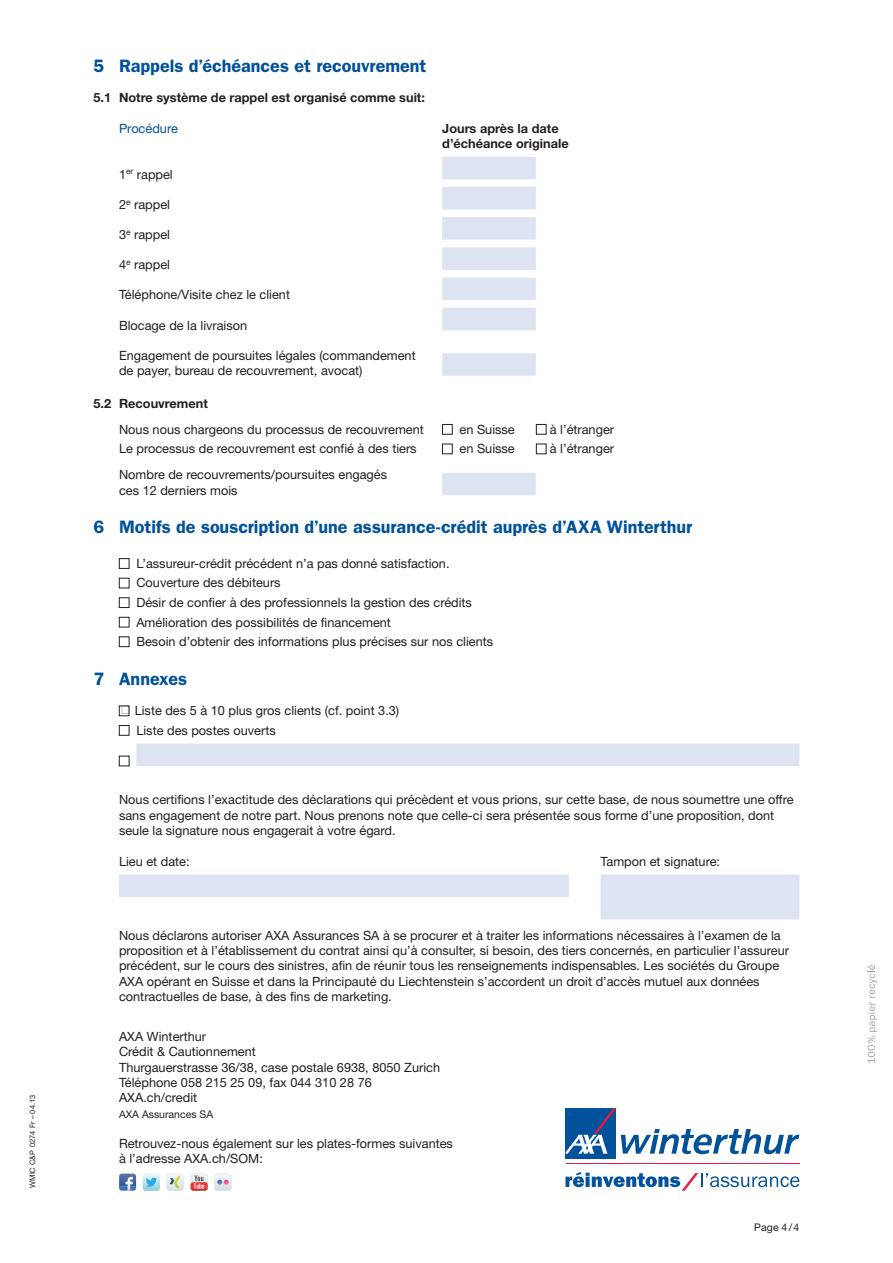
<style>
.page{position:relative;width:893px;height:1263px;background:#fff}
.page>*{position:absolute;margin:0;border:0;box-sizing:border-box;transform-origin:0 0}
.t1{font:600 18px "ITC Franklin Gothic Std";color:#01519b}
.t2{font:12.75px/15.3px "Helvetica Neue LT Std";color:#231f20}
.t3{font:700 12.75px/15.3px "Helvetica Neue LT Std";color:#231f20}
.t4{font:12.75px "Helvetica Neue LT Std";color:#01519b}
.t5{font:10.5px "Helvetica Neue LT Std";color:#231f20}
.t6{font:7.5px "Helvetica Neue LT Std";color:#231f20}
</style>
<div class="page">
<div style="left:442px;top:157px;width:94px;height:22px;background:#dee3f1"></div>
<div style="left:442px;top:187px;width:94px;height:22px;background:#dee3f1"></div>
<div style="left:442px;top:217px;width:94px;height:23px;background:#dee3f1"></div>
<div style="left:442px;top:247px;width:94px;height:23px;background:#dee3f1"></div>
<div style="left:442px;top:278px;width:94px;height:22px;background:#dee3f1"></div>
<div style="left:442px;top:308px;width:94px;height:22px;background:#dee3f1"></div>
<div style="left:442px;top:353px;width:94px;height:23px;background:#dee3f1"></div>
<div style="left:442px;top:424px;width:10px;height:10px;border:1px solid #231f20"></div>
<div style="left:536px;top:424px;width:10px;height:10px;border:1px solid #231f20"></div>
<div style="left:442px;top:444px;width:10px;height:10px;border:1px solid #231f20"></div>
<div style="left:536px;top:444px;width:10px;height:10px;border:1px solid #231f20"></div>
<div style="left:442px;top:473px;width:94px;height:22px;background:#dee3f1"></div>
<div style="left:119px;top:558px;width:10px;height:11px;border:1px solid #231f20"></div>
<div style="left:119px;top:578px;width:10px;height:10px;border:1px solid #231f20"></div>
<div style="left:119px;top:597px;width:10px;height:11px;border:1px solid #231f20"></div>
<div style="left:119px;top:617px;width:10px;height:10px;border:1px solid #231f20"></div>
<div style="left:119px;top:637px;width:10px;height:10px;border:1px solid #231f20"></div>
<div style="left:119px;top:706px;width:10px;height:10px;border:1px solid #231f20"></div>
<div style="left:119px;top:725px;width:10px;height:10px;border:1px solid #231f20"></div>
<div style="left:119px;top:756px;width:10px;height:10px;border:1px solid #231f20"></div>
<div style="left:136px;top:744px;width:663px;height:22px;background:#dee3f1"></div>
<div style="left:119px;top:874px;width:450px;height:23px;background:#dee3f1"></div>
<div style="left:601px;top:874px;width:198px;height:45px;background:#dee3f1"></div>
<div style="left:566px;top:1108px;width:50px;height:51px;background:#01519b"></div>
<hr style="left:566px;top:1163px;width:233px;height:1px;background:#ed1845">
<svg style="left:566px;top:1108px;width:233px;height:46px"></svg>
<svg style="left:565px;top:1172px;width:234px;height:19px"></svg>
<svg style="left:867px;top:965px;width:10px;height:98px"></svg>
<svg style="left:119px;top:1174px;width:17px;height:17px"></svg>
<svg style="left:214px;top:1174px;width:18px;height:17px"></svg>
<svg style="left:143px;top:1174px;width:17px;height:17px"></svg>
<svg style="left:167px;top:1174px;width:17px;height:17px"></svg>
<svg style="left:191px;top:1173px;width:17px;height:18px"></svg>
<p class="t6" style="left:28px;top:1188px;width:95px;rotate:-90deg">WMIC C&amp;P 0274 Fr – 04.13</p>
<h1 class="t1" style="left:94px;top:55px;width:334px">5 Rappels d’échéances et recouvrement</h1>
<p class="t3" style="left:94px;top:90px;width:333px">5.1 Notre système de rappel est organisé comme suit:</p>
<p class="t4" style="left:119px;top:121px;width:60px">Procédure</p>
<p class="t3" style="left:442px;top:121px;width:128px">Jours après la date d’échéance originale</p>
<p class="t2" style="left:119px;top:166px;width:55px">1<sup>er</sup> rappel</p>
<p class="t2" style="left:119px;top:196px;width:52px">2<sup>e</sup> rappel</p>
<p class="t2" style="left:119px;top:227px;width:52px">3<sup>e</sup> rappel</p>
<p class="t2" style="left:119px;top:257px;width:52px">4<sup>e</sup> rappel</p>
<p class="t2" style="left:119px;top:287px;width:172px">Téléphone/Visite chez le client</p>
<p class="t2" style="left:119px;top:317px;width:130px">Blocage de la livraison</p>
<p class="t2" style="left:119px;top:347px;width:298px">Engagement de poursuites légales (commandement de payer, bureau de recouvrement, avocat)</p>
<p class="t3" style="left:94px;top:395px;width:116px">5.2 Recouvrement</p>
<p class="t2" style="left:119px;top:421px;width:306px">Nous nous chargeons du processus de recouvrement</p>
<p class="t2" style="left:460px;top:421px;width:57px">en Suisse</p>
<p class="t2" style="left:550px;top:421px;width:66px">à l’étranger</p>
<p class="t2" style="left:119px;top:441px;width:299px">Le processus de recouvrement est confié à des tiers</p>
<p class="t2" style="left:460px;top:441px;width:57px">en Suisse</p>
<p class="t2" style="left:550px;top:441px;width:66px">à l’étranger</p>
<p class="t2" style="left:119px;top:467px;width:270px">Nombre de recouvrements/poursuites engagés ces 12 derniers mois</p>
<h1 class="t1" style="left:94px;top:516px;width:600px">6 Motifs de souscription d’une assurance-crédit auprès d’AXA Winterthur</h1>
<p class="t2" style="left:136px;top:553px;width:358px;line-height:19.5px">L’assureur-crédit précédent n’a pas donné satisfaction.<br>Couverture des débiteurs<br>Désir de confier à des professionnels la gestion des crédits Amélioration des possibilités de financement<br>Besoin d’obtenir des informations plus précises sur nos clients</p>
<h1 class="t1" style="left:94px;top:668px;width:95px">7 Annexes</h1>
<p class="t2" style="left:136px;top:701px;width:264px;line-height:19.5px;text-indent:-16px">✔ Liste des 5 à 10 plus gros clients (cf. point 3.3)<br>Liste des postes ouverts</p>
<p class="t2" style="left:119px;top:792px;width:676px">Nous certifions l’exactitude des déclarations qui précèdent et vous prions, sur cette base, de nous soumettre une offre sans engagement de notre part. Nous prenons note que celle-ci sera présentée sous forme d’une proposition, dont seule la signature nous engagerait à votre égard.</p>
<p class="t2" style="left:119px;top:853px;width:72px">Lieu et date:</p>
<p class="t2" style="left:601px;top:853px;width:121px">Tampon et signature:</p>
<p class="t2" style="left:119px;top:927px;width:671px">Nous déclarons autoriser AXA Assurances SA à se procurer et à traiter les informations nécessaires à l’examen de la proposition et à l’établissement du contrat ainsi qu’à consulter, si besoin, des tiers concernés, en particulier l’assureur précédent, sur le cours des sinistres, afin de réunir tous les renseignements indispensables. Les sociétés du Groupe AXA opérant en Suisse et dans la Principauté du Liechtenstein s’accordent un droit d’accès mutuel aux données contractuelles de base, à des fins de marketing.</p>
<p class="t2" style="left:119px;top:1029px;width:323px">AXA Winterthur<br>Crédit &amp; Cautionnement<br>Thurgauerstrasse 36/38, case postale 6938, 8050 Zurich<br>Téléphone 058 215 25 09, fax 044 310 28 76<br>AXA.ch/credit</p>
<p class="t5" style="left:119px;top:1107px;width:96px">AXA Assurances SA</p>
<p class="t2" style="left:119px;top:1136px;width:335px">Retrouvez-nous également sur les plates-formes suivantes à l’adresse AXA.ch/SOM:</p>
<p class="t5" style="left:754px;top:1221px;width:47px">Page 4/4</p>
</div>
